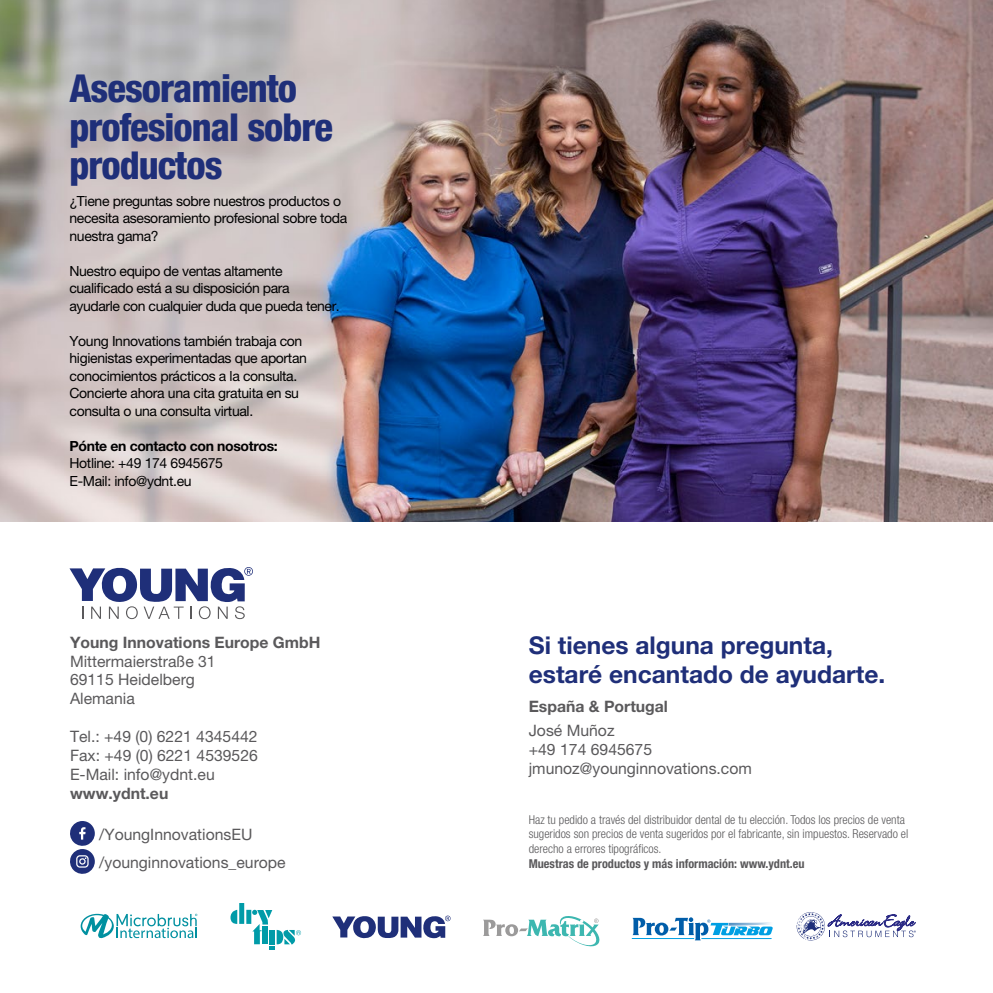
<style>
.page{position:relative;width:993px;height:993px;background:#fff}
.page>*{position:absolute;margin:0;border:0;box-sizing:border-box;transform-origin:0 0}
.t1{font:800 condensed 38.5px/38.5px "Helvetica Neue LT Pro";letter-spacing:-.025em;color:#1f2f79}
.t2{font:700 24.5px/29.4px "Helvetica Neue LT Pro";color:#1f2f79}
.t3{font:15.75px/18.9px "Helvetica Neue LT Pro";color:#5a595b}
.t4{font:700 15.75px "Helvetica Neue LT Pro";color:#5a595b}
.t5{font:14px/17.5px "Helvetica Neue LT Pro";letter-spacing:-.025em;color:#000}
.t6{font:700 14px "Helvetica Neue LT Pro";letter-spacing:-.025em;color:#000}
.t7{font:300 condensed 12.25px/14.7px "Helvetica Neue LT Pro";color:#5a595b}
.t8{font:700 condensed 12.25px "Helvetica Neue LT Pro";color:#5a595b}
</style>
<div class="page">
<img style="left:0;top:0;width:992px;height:521px">
<svg style="left:69px;top:567px;width:184px;height:52px"></svg>
<svg style="left:70px;top:821px;width:25px;height:53px"></svg>
<svg style="left:796px;top:912px;width:119px;height:28px"></svg>
<svg style="left:632px;top:917px;width:141px;height:23px"></svg>
<svg style="left:483px;top:916px;width:117px;height:31px"></svg>
<svg style="left:332px;top:915px;width:118px;height:23px"></svg>
<svg style="left:230px;top:903px;width:14px;height:20px"></svg>
<svg style="left:252px;top:909px;width:49px;height:40px"></svg>
<div style="left:246px;top:909px;width:5px;height:14px;background:#009ba8"></div>
<svg style="left:81px;top:913px;width:116px;height:24px"></svg>
<h1 class="t1" style="left:69px;top:68px;width:265px">Asesoramiento profesional sobre productos</h1>
<p class="t5" style="left:69px;top:192px;width:279px">¿Tiene preguntas sobre nuestros productos o necesita asesoramiento profesional sobre toda nuestra gama?</p>
<p class="t5" style="left:69px;top:262px;width:272px">Nuestro equipo de ventas altamente cualificado está a su disposición para ayudarle con cualquier duda que pueda tener.</p>
<p class="t5" style="left:69px;top:332px;width:239px">Young Innovations también trabaja con higienistas experimentadas que aportan conocimientos prácticos a la consulta.<br>Concierte ahora una cita gratuita en su consulta o una consulta virtual.</p>
<p class="t6" style="left:69px;top:437px;width:210px">Pónte en contacto con nosotros:</p>
<p class="t5" style="left:69px;top:454px;width:155px">Hotline: +49 174 6945675<br>E-Mail: info@ydnt.eu</p>
<p class="t4" style="left:70px;top:632px;width:252px">Young Innovations Europe GmbH</p>
<p class="t3" style="left:70px;top:651px;width:147px">Mittermaierstraße 31<br>69115 Heidelberg<br>Alemania</p>
<p class="t3" style="left:70px;top:726px;width:189px;text-align:justify">Tel.: +49 (0) 6221 4345442<br>Fax: +49 (0) 6221 4539526<br>E-Mail: info@ydnt.eu</p>
<p class="t4" style="left:70px;top:783px;width:100px">www.ydnt.eu</p>
<p class="t3" style="left:99px;top:819px;width:188px;line-height:28px">/YoungInnovationsEU /younginnovations_europe</p>
<h2 class="t2" style="left:528px;top:629px;width:358px">Si tienes alguna pregunta, estaré encantado de ayudarte.</h2>
<p class="t4" style="left:528px;top:696px;width:141px">España &amp; Portugal</p>
<p class="t3" style="left:528px;top:721px;width:224px">José Muñoz<br>+49 174 6945675 jmunoz@younginnovations.com</p>
<p class="t7" style="left:528px;top:811px;width:381px">Haz tu pedido a través del distribuidor dental de tu elección. Todos los precios de venta sugeridos son precios de venta sugeridos por el fabricante, sin impuestos. Reservado el derecho a errores tipográficos.</p>
<p class="t8" style="left:528px;top:855px;width:277px">Muestras de productos y más información: www.ydnt.eu</p>
</div>
